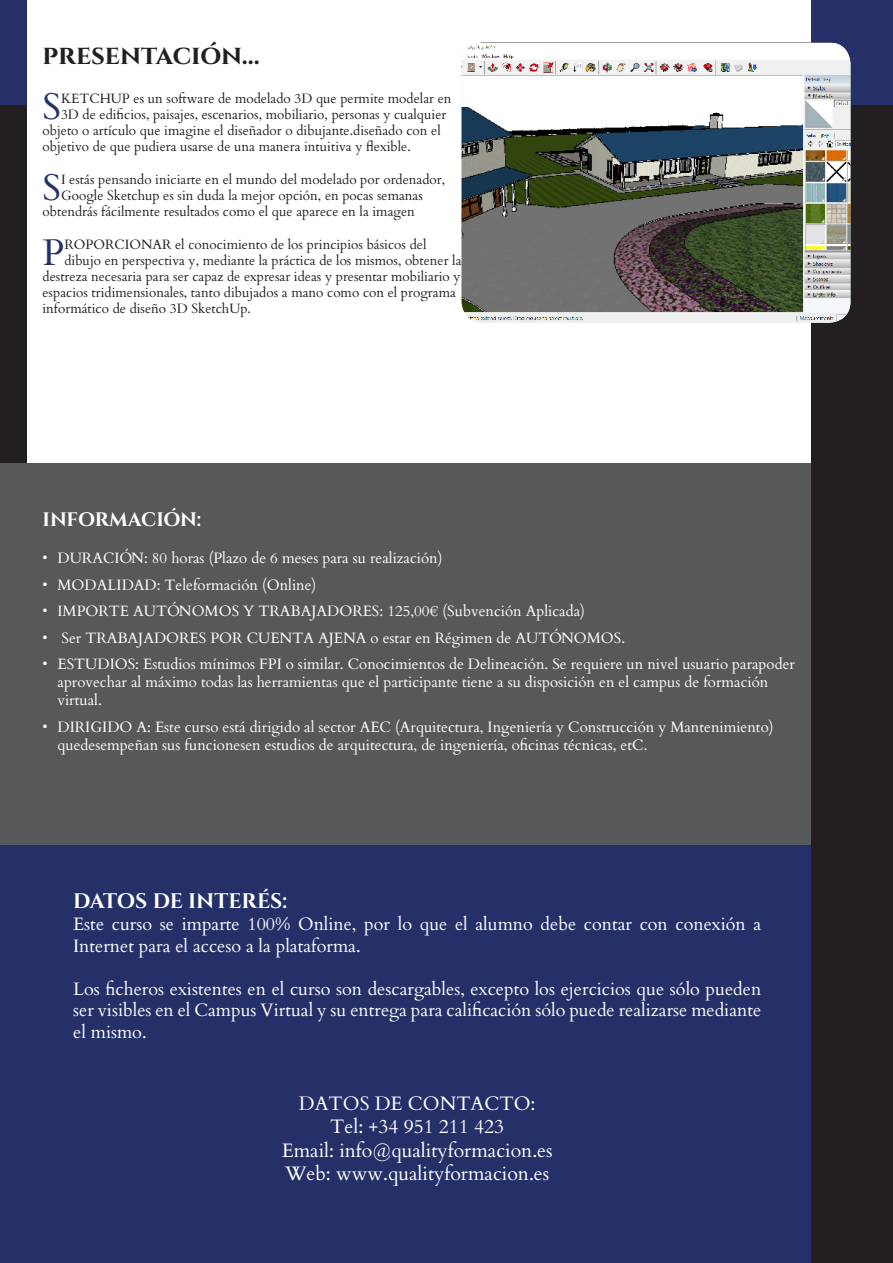
<style>
.page{position:relative;width:893px;height:1263px;background:#231f20}
.page>*{position:absolute;margin:0;border:0;box-sizing:border-box;transform-origin:0 0}
.para-dropcap{font:37.05px "Cardo";color:#253069}
.head1{font:700 27px "Cinzel";color:#231f20}
.info-head{font:700 21px "Cinzel";letter-spacing:-.005em;color:#fff}
.info{font:19.5px "Cardo";color:#fff}
.side-head{font:700 19.5px "Cinzel";letter-spacing:-.01em;color:#fff}
.info-2{font:18px/21.6px "Cardo";color:#fff}
.t1{font:15px/18px "Cardo";color:#fff}
.para-dropcap-2{font:13.5px "Cardo";color:#231f20}
</style>
<div class="page">
<div style="left:0;top:0;width:893px;height:105px;background:#253069"></div>
<div style="left:27px;top:0;width:783px;height:1263px;background:#fff"></div>
<div style="left:0;top:463px;width:810px;height:800px;background:#57585a"></div>
<div style="left:0;top:845px;width:810px;height:418px;background:#253069"></div>
<img style="left:461px;top:43px;width:389px;height:280px">
<p class="head1" style="left:43px;top:39px;width:219px">presentación...</p>
<p class="para-dropcap" style="left:43px;top:77px;width:20px">S</p>
<p class="para-dropcap-2" style="left:61px;top:87px;width:392px">KETCHUP es un software de modelado 3D que permite modelar en</p>
<p class="para-dropcap-2" style="left:61px;top:104px;width:387px">3D de edificios, paisajes, escenarios, mobiliario, personas y cualquier</p>
<p class="para-dropcap-2" style="left:43px;top:120px;width:400px">objeto o artículo que imagine el diseñador o dibujante.diseñado con el</p>
<p class="para-dropcap-2" style="left:43px;top:136px;width:370px">objetivo de que pudiera usarse de una manera intuitiva y flexible.</p>
<p class="para-dropcap" style="left:43px;top:158px;width:20px">S</p>
<p class="para-dropcap-2" style="left:61px;top:168px;width:386px">I estás pensando iniciarte en el mundo del modelado por ordenador,</p>
<p class="para-dropcap-2" style="left:61px;top:185px;width:363px">Google Sketchup es sin duda la mejor opción, en pocas semanas</p>
<p class="para-dropcap-2" style="left:43px;top:201px;width:374px">obtendrás fácilmente resultados como el que aparece en la imagen</p>
<p class="para-dropcap" style="left:43px;top:223px;width:23px">P</p>
<p class="para-dropcap-2" style="left:64px;top:233px;width:363px">ROPORCIONAR el conocimiento de los principios básicos del</p>
<p class="para-dropcap-2" style="left:64px;top:249px;width:399px">dibujo en perspectiva y, mediante la práctica de los mismos, obtener la</p>
<p class="para-dropcap-2" style="left:43px;top:266px;width:420px">destreza necesaria para ser capaz de expresar ideas y presentar mobiliario y</p>
<p class="para-dropcap-2" style="left:43px;top:282px;width:415px">espacios tridimensionales, tanto dibujados a mano como con el programa</p>
<p class="para-dropcap-2" style="left:43px;top:298px;width:210px">informático de diseño 3D SketchUp.</p>
<p class="side-head" style="left:43px;top:507px;width:160px">INFORMACIÓN:</p>
<p class="t1" style="left:43px;top:549px;width:401px">• DURACIÓN: 80 horas (Plazo de 6 meses para su realización)</p>
<p class="t1" style="left:43px;top:575px;width:275px">• MODALIDAD: Teleformación (Online)</p>
<p class="t1" style="left:43px;top:602px;width:544px">• IMPORTE AUTÓNOMOS Y TRABAJADORES: 125,00€ (Subvención Aplicada)</p>
<p class="t1" style="left:43px;top:628px;width:584px">• Ser TRABAJADORES POR CUENTA AJENA o estar en Régimen de AUTÓNOMOS.</p>
<p class="t1" style="left:58px;top:655px;width:739px;text-indent:-15px">• ESTUDIOS: Estudios mínimos FPI o similar. Conocimientos de Delineación. Se requiere un nivel usuario parapoder aprovechar al máximo todas las herramientas que el participante tiene a su disposición en el campus de formación virtual.</p>
<p class="t1" style="left:58px;top:717px;width:718px;text-indent:-15px">• DIRIGIDO A: Este curso está dirigido al sector AEC (Arquitectura, Ingeniería y Construcción y Mantenimiento) quedesempeñan sus funcionesen estudios de arquitectura, de ingeniería, oficinas técnicas, etC.</p>
<p class="info-head" style="left:73px;top:888px;width:215px">DATOS DE INTERÉS:</p>
<p class="info-2" style="left:73px;top:912px;width:690px">Este curso se imparte 100% Online, por lo que el alumno debe contar con conexión a<br>Internet para el acceso a la plataforma.</p>
<p class="info-2" style="left:73px;top:977px;width:689px;text-align:justify">Los ficheros existentes en el curso son descargables, excepto los ejercicios que sólo pueden ser visibles en el Campus Virtual y su entrega para calificación sólo puede realizarse mediante el mismo.</p>
<p class="info" style="left:299px;top:1088px;width:238px">DATOS DE CONTACTO:</p>
<p class="info" style="left:330px;top:1111px;width:175px">Tel: +34 951 211 423</p>
<p class="info" style="left:282px;top:1134px;width:272px">Email: info@qualityformacion.es</p>
<p class="info" style="left:285px;top:1158px;width:266px">Web: www.qualityformacion.es</p>
</div>
